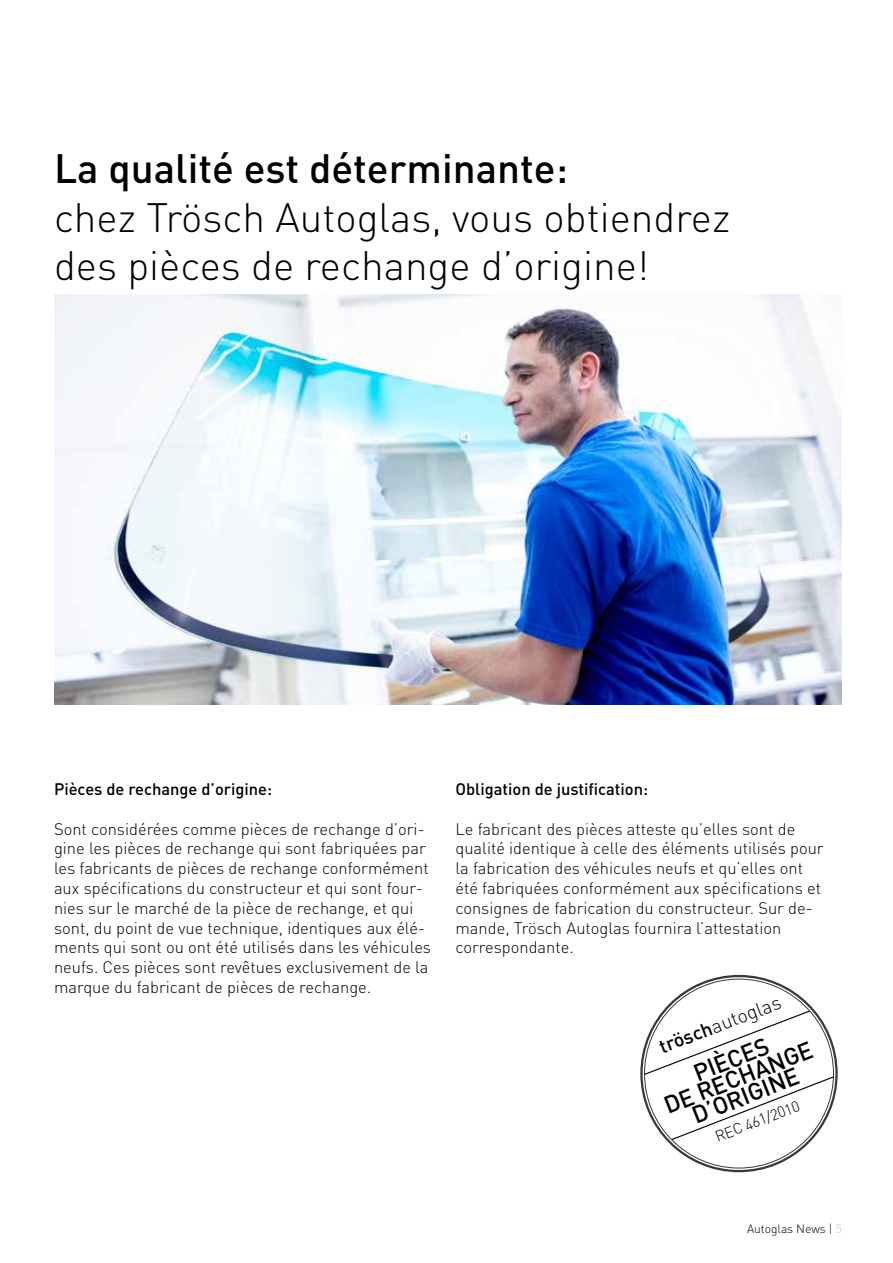
<style>
.page{position:relative;width:893px;height:1263px;background:#fff}
.page>*{position:absolute;margin:0;border:0;box-sizing:border-box;transform-origin:0 0}
.t1{font:300 40.5px/48.6px "DIN Pro";color:#000}
.t2{font:500 40.5px "DIN Pro";color:#000}
.t3{font:500 24px/19.5px "DIN Pro";color:#000;text-align:center}
.t4{font:300 19.5px "DIN Pro";color:#000}
.t5{font:300 16.5px/19.8px "DIN Pro";color:#000}
.t6{font:500 16.5px "DIN Pro";color:#000}
.t7{font:300 15.15px "DIN Pro";color:#000}
.t8{font:300 12px "DIN Pro";color:#000}
.s1{font-weight:500}
.s2{color:#adcec0}
</style>
<div class="page">
<img style="left:54px;top:295px;width:788px;height:410px">
<svg style="left:643px;top:1010px;width:192px;height:131px"></svg>
<h1 class="t2" style="left:54px;top:136px;width:515px">La qualité est déterminante:</h1>
<h1 class="t1" style="left:54px;top:189px;width:678px">chez Trösch Autoglas, vous obtiendrez des pièces de rechange d’origine!</h1>
<p class="t6" style="left:54px;top:775px;width:220px">Pièces de rechange d’origine:</p>
<p class="t5" style="left:54px;top:817px;width:379px">Sont considérées comme pièces de rechange d’ori&shy;gine les pièces de rechange qui sont fabriquées par les fabricants de pièces de rechange conformément aux spécifications du constructeur et qui sont four&shy;nies sur le marché de la pièce de rechange, et qui sont, du point de vue technique, identiques aux élé&shy;ments qui sont ou ont été utilisés dans les véhicules neufs. Ces pièces sont revêtues exclusivement de la marque du fabricant de pièces de rechange.</p>
<p class="t6" style="left:455px;top:775px;width:194px">Obligation de justification:</p>
<p class="t5" style="left:455px;top:817px;width:370px">Le fabricant des pièces atteste qu’elles sont de qualité identique à celle des éléments utilisés pour la fabrication des véhicules neufs et qu’elles ont été fabriquées conformément aux spécifications et consignes de fabrication du constructeur. Sur de&shy;mande, Trösch Autoglas fournira l’attestation correspondante.</p>
<p class="t4" style="left:655px;top:1033px;width:130px;rotate:-21deg"><span class="s1">trösch</span>autoglas</p>
<h2 class="t3" style="left:653px;top:1076px;width:159px;rotate:-21deg">PIÈCES<br>DE RECHANGE<br>D’ORIGINE</h2>
<p class="t7" style="left:712px;top:1126px;width:90px;rotate:-21deg">REC 461/2010</p>
<p class="t8" style="left:747px;top:1219px;width:96px">Autoglas News | <span class="s2">5</span></p>
</div>
